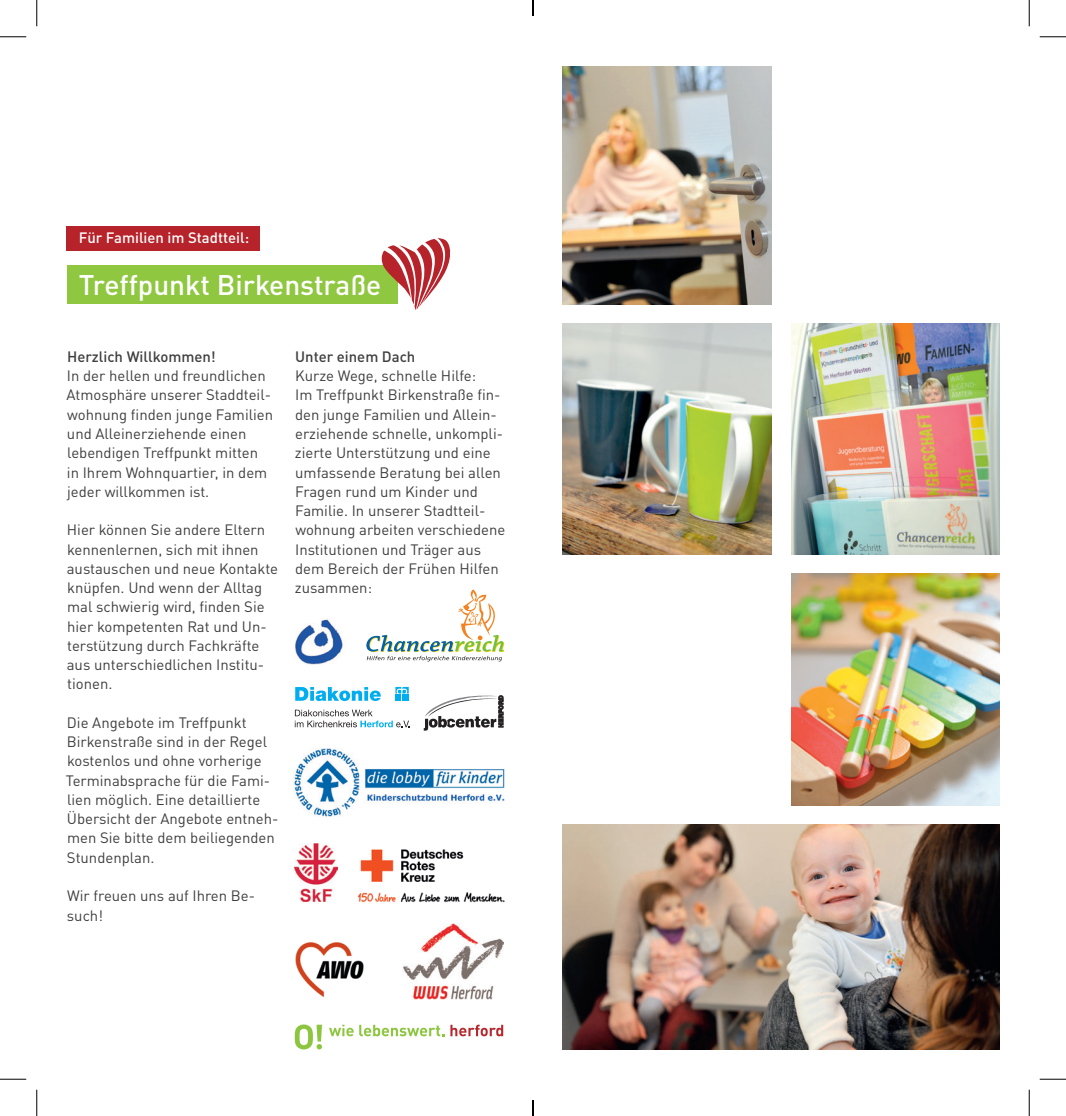
<style>
.page{position:relative;width:1066px;height:1116px;background:#fff}
.page>*{position:absolute;margin:0;border:0;box-sizing:border-box;transform-origin:0 0}
.t1{font:500 28px "DINOT";color:#fff}
.t2{font:14.88px/19.2px "DINOT";color:#3e3e3f}
.t3{font:500 14.88px "DINOT";color:#3e3e3f}
.t4{font:500 14.88px "DINOT";color:#fff}
</style>
<div class="page">
<img style="left:563px;top:67px;width:208px;height:237px">
<img style="left:563px;top:323px;width:208px;height:231px">
<img style="left:791px;top:573px;width:208px;height:231px">
<img style="left:563px;top:824px;width:436px;height:225px">
<svg style="left:366px;top:589px;width:138px;height:72px"></svg>
<svg style="left:295px;top:687px;width:86px;height:14px"></svg>
<svg style="left:295px;top:709px;width:114px;height:18px"></svg>
<svg style="left:395px;top:686px;width:14px;height:14px"></svg>
<img style="left:294px;top:748px;width:211px;height:68px">
<img style="left:295px;top:843px;width:42px;height:58px">
<img style="left:357px;top:849px;width:148px;height:54px">
<img style="left:295px;top:942px;width:69px;height:55px">
<img style="left:403px;top:923px;width:100px;height:76px">
<div style="left:67px;top:265px;width:330px;height:39px;background:#8fc740"></div>
<div style="left:67px;top:226px;width:193px;height:25px;background:#b7232a"></div>
<img style="left:791px;top:323px;width:208px;height:231px">
<svg style="left:381px;top:238px;width:70px;height:72px"></svg>
<svg style="left:424px;top:695px;width:79px;height:35px"></svg>
<svg style="left:295px;top:1024px;width:27px;height:25px"></svg>
<svg style="left:329px;top:1024px;width:115px;height:12px"></svg>
<svg style="left:450px;top:1024px;width:53px;height:12px"></svg>
<img style="left:295px;top:618px;width:48px;height:47px">
<svg style="left:0;top:36px;width:26px;height:1px"></svg>
<svg style="left:1039px;top:36px;width:27px;height:1px"></svg>
<svg style="left:0;top:1078px;width:26px;height:1px"></svg>
<svg style="left:1039px;top:1078px;width:27px;height:1px"></svg>
<svg style="left:36px;top:0;width:1px;height:26px"></svg>
<svg style="left:36px;top:1089px;width:1px;height:26px"></svg>
<svg style="left:1029px;top:0;width:1px;height:26px"></svg>
<svg style="left:1029px;top:1089px;width:1px;height:26px"></svg>
<svg style="left:532px;top:0;width:2px;height:16px"></svg>
<svg style="left:532px;top:1100px;width:2px;height:15px"></svg>
<p class="t4" style="left:79px;top:228px;width:172px">Für Familien im Stadtteil:</p>
<h1 class="t1" style="left:79px;top:266px;width:304px">Treffpunkt Birkenstraße</h1>
<p class="t3" style="left:67px;top:347px;width:150px">Herzlich Willkommen!</p>
<p class="t2" style="left:66px;top:366px;width:208px">In der hellen und freundlichen<br>Atmosphäre unserer Staddteil&shy;wohnung finden junge Familien und Alleinerziehende einen lebendigen Treffpunkt mitten in Ihrem Wohnquartier, in dem jeder willkommen ist.</p>
<p class="t2" style="left:67px;top:520px;width:213px">Hier können Sie andere Eltern kennenlernen, sich mit ihnen austauschen und neue Kontakte knüpfen. Und wenn der Alltag mal schwierig wird, finden Sie hier kompetenten Rat und Un&shy;terstützung durch Fachkräfte aus unterschiedlichen Institu&shy;tionen.</p>
<p class="t2" style="left:66px;top:712px;width:214px">Die Angebote im Treffpunkt<br>Birkenstraße sind in der Regel kostenlos und ohne vorherige<br>Terminabsprache für die Fami&shy;lien möglich. Eine detaillierte<br>Übersicht der Angebote entneh&shy;men Sie bitte dem beiliegenden<br>Stundenplan.</p>
<p class="t2" style="left:67px;top:885px;width:190px">Wir freuen uns auf Ihren Be&shy;such!</p>
<p class="t3" style="left:295px;top:347px;width:122px">Unter einem Dach</p>
<p class="t2" style="left:295px;top:366px;width:212px">Kurze Wege, schnelle Hilfe:<br>Im Treffpunkt Birkenstraße fin&shy;den junge Familien und Allein&shy;erziehende schnelle, unkompli&shy;zierte Unterstützung und eine umfassende Beratung bei allen<br>Fragen rund um Kinder und<br>Familie. In unserer Stadtteil&shy;wohnung arbeiten verschiedene<br>Institutionen und Träger aus dem Bereich der Frühen Hilfen zusammen:</p>
</div>
